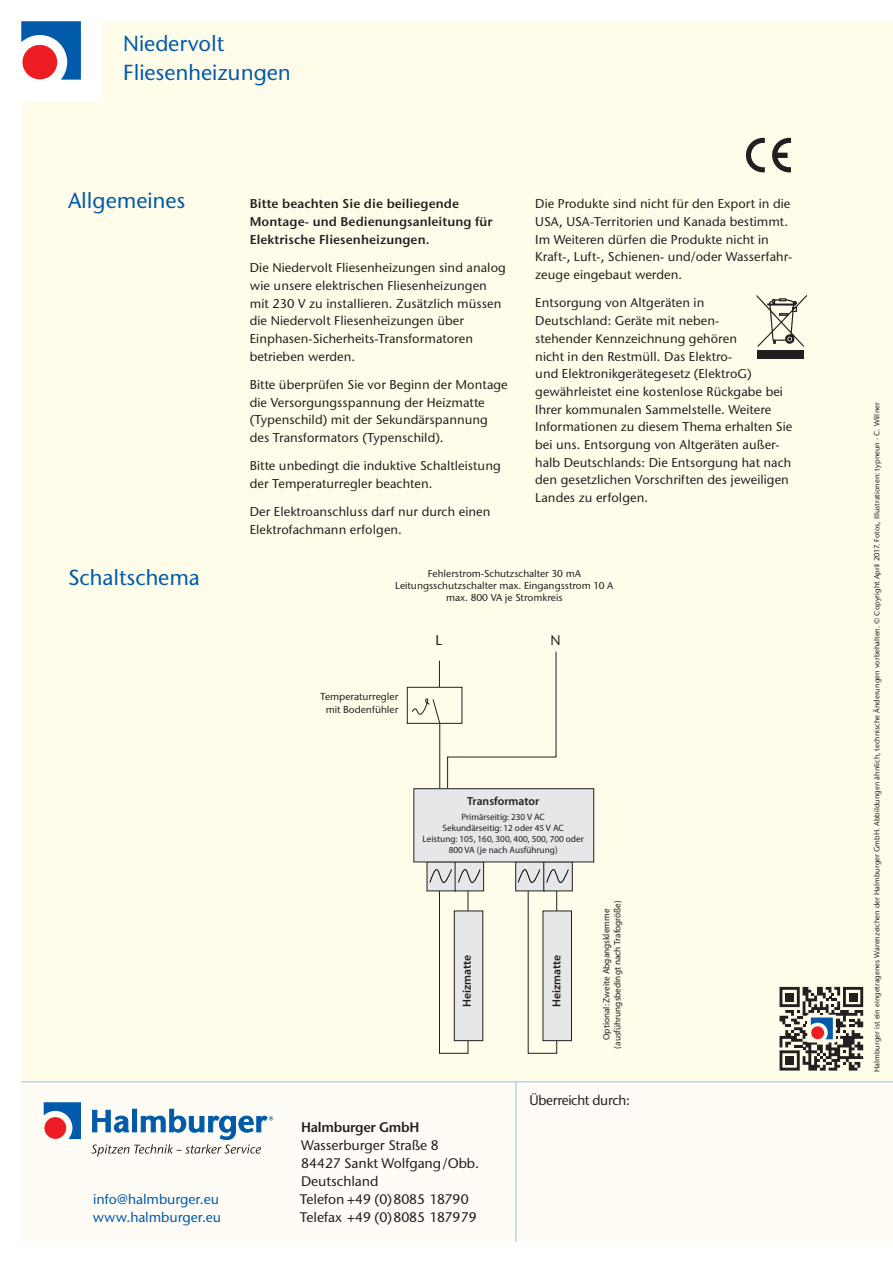
<style>
.page{position:relative;width:893px;height:1263px;background:#fff}
.page>*{position:absolute;margin:0;border:0;box-sizing:border-box;transform-origin:0 0}
.t1{font:500 21.75px/28.5px "ITC Stone Sans";color:#015aaa}
.t2{font:500 13.95px "ITC Stone Sans";color:#231f20}
.t3{font:500 13.8px/18px "ITC Stone Sans";letter-spacing:-.005em;color:#231f20}
.t4{font:500 13.8px/18px "ITC Stone Sans";letter-spacing:-.005em;color:#015aaa}
.t5{font:600 13.8px "ITC Stone Sans";letter-spacing:-.02em;color:#231f20}
.t6{font:500 12.75px/17.7px "ITC Stone Sans";letter-spacing:.005em;color:#231f20}
.t7{font:600 12.75px/17.7px "ITC Stone Sans";letter-spacing:.005em;color:#231f20}
.t8{font:600 11.7px "Myriad Pro";color:#231f20}
.t9{font:500 10.05px/12px "ITC Stone Sans";color:#231f20;text-align:center}
.t10{font:9.15px/11.1px "Myriad Pro";color:#231f20;text-align:center}
.t11{font:500 7.5px "ITC Stone Sans";letter-spacing:.005em;color:#231f20}
</style>
<div class="page">
<div style="left:21px;top:21px;width:872px;height:1221px;background:#fffde9"></div>
<svg style="left:779px;top:987px;width:84px;height:83px"></svg>
<div style="left:811px;top:1026px;width:13px;height:13px;background:#ee1d23;border-radius:50%"></div>
<svg style="left:756px;top:295px;width:51px;height:52px"></svg>
<div style="left:758px;top:351px;width:46px;height:8px;background:#231f20"></div>
<div style="left:439px;top:873px;width:29px;height:181px;border:1px solid #231f20"></div>
<div style="left:454px;top:911px;width:29px;height:130px;background:#e6e7e9"></div>
<div style="left:454px;top:910px;width:29px;height:131px;border:1px solid #231f20"></div>
<svg style="left:447px;top:651px;width:110px;height:137px"></svg>
<div style="left:407px;top:687px;width:55px;height:37px;border:1px solid #231f20"></div>
<svg style="left:439px;top:661px;width:1px;height:26px"></svg>
<div style="left:427px;top:862px;width:28px;height:29px;background:#e6e7e9"></div>
<div style="left:455px;top:862px;width:29px;height:29px;background:#e6e7e9"></div>
<div style="left:455px;top:861px;width:29px;height:30px;border:1px solid #231f20"></div>
<div style="left:543px;top:911px;width:28px;height:130px;background:#e6e7e9"></div>
<div style="left:543px;top:910px;width:29px;height:131px;border:1px solid #231f20"></div>
<div style="left:516px;top:862px;width:28px;height:29px;background:#e6e7e9"></div>
<div style="left:515px;top:861px;width:30px;height:30px;border:1px solid #231f20"></div>
<div style="left:544px;top:862px;width:28px;height:29px;background:#e6e7e9"></div>
<div style="left:543px;top:861px;width:30px;height:30px;border:1px solid #231f20"></div>
<div style="left:414px;top:789px;width:180px;height:73px;background:#e6e7e9"></div>
<div style="left:413px;top:788px;width:181px;height:74px;border:1px solid #231f20"></div>
<svg style="left:429px;top:869px;width:23px;height:14px"></svg>
<svg style="left:458px;top:869px;width:23px;height:14px"></svg>
<svg style="left:517px;top:869px;width:52px;height:14px"></svg>
<svg style="left:411px;top:698px;width:30px;height:91px"></svg>
<svg style="left:746px;top:138px;width:19px;height:34px"></svg>
<svg style="left:772px;top:138px;width:19px;height:34px"></svg>
<div style="left:0;top:0;width:102px;height:102px;background:#fff"></div>
<svg style="left:21px;top:21px;width:60px;height:59px"></svg>
<div style="left:22px;top:45px;width:35px;height:34px;background:#ee1d23;border-radius:50%"></div>
<div style="left:21px;top:1081px;width:872px;height:161px;background:#fefcf4"></div>
<hr style="left:516px;top:1082px;width:1px;height:160px;background:#93c2e8">
<hr style="left:21px;top:1081px;width:872px;height:1px;background:#93c2e8">
<svg style="left:44px;top:1102px;width:37px;height:37px"></svg>
<div style="left:44px;top:1117px;width:22px;height:22px;background:#ee1d23;border-radius:50%"></div>
<svg style="left:91px;top:1108px;width:182px;height:48px"></svg>
<h1 class="t1" style="left:123px;top:29px;width:169px">Niedervolt<br>Fliesenheizungen</h1>
<h1 class="t1" style="left:68px;top:186px;width:119px">Allgemeines</h1>
<p class="t7" style="left:250px;top:195px;width:244px">Bitte beachten Sie die beiliegende<br>Montage- und Bedienungsanleitung für<br>Elektrische Fliesenheizungen.</p>
<p class="t6" style="left:250px;top:259px;width:257px">Die Niedervolt Fliesenheizungen sind analog wie unsere elektrischen Fliesenheizungen mit 230 V zu installieren. Zusätzlich müssen die Niedervolt Fliesenheizungen über Einphasen-Sicherheits-Transformatoren betrieben werden.</p>
<p class="t6" style="left:250px;top:376px;width:259px">Bitte überprüfen Sie vor Beginn der Montage die Versorgungsspannung der Heizmatte (Typenschild) mit der Sekundärspannung des Transformators (Typenschild).</p>
<p class="t6" style="left:250px;top:457px;width:252px">Bitte unbedingt die induktive Schaltleistung der Temperaturregler beachten.</p>
<p class="t6" style="left:250px;top:503px;width:242px">Der Elektroanschluss darf nur durch einen<br>Elektrofachmann erfolgen.</p>
<p class="t6" style="left:535px;top:195px;width:258px">Die Produkte sind nicht für den Export in die USA, USA-Territorien und Kanada bestimmt.<br>Im Weiteren dürfen die Produkte nicht in Kraft-, Luft-, Schienen- und/oder Wasserfahr&shy;zeuge eingebaut werden.</p>
<p class="t6" style="left:535px;top:294px;width:259px">Entsorgung von Altgeräten in<br>Deutschland: Geräte mit neben-<br>stehender Kennzeichnung gehören<br>nicht in den Restmüll. Das Elektro-<br>und Elektronikgerätegesetz (ElektroG) gewährleistet eine kostenlose Rückgabe bei Ihrer kommunalen Sammelstelle. Weitere Informationen zu diesem Thema erhalten Sie bei uns. Entsorgung von Altgeräten außer&shy;halb Deutschlands: Die Entsorgung hat nach den gesetzlichen Vorschriften des jeweiligen Landes zu erfolgen.</p>
<h1 class="t1" style="left:68px;top:563px;width:133px">Schaltschema</h1>
<p class="t4" style="left:93px;top:1190px;width:130px">info@halmburger.eu www.halmburger.eu</p>
<p class="t9" style="left:395px;top:567px;width:220px">Fehlerstrom-Schutzschalter 30 mA<br>Leitungsschutzschalter max. Eingangsstrom 10 A max. 800 VA je Stromkreis</p>
<p class="t9" style="left:320px;top:691px;width:80px">Temperaturregler mit Bodenfühler</p>
<p class="t2" style="left:435px;top:631px;width:8px">L</p>
<p class="t2" style="left:550px;top:631px;width:12px">N</p>
<p class="t8" style="left:467px;top:794px;width:74px">Transformator</p>
<p class="t10" style="left:423px;top:811px;width:163px">Primärseitig: 230 V AC<br>Sekundärseitig: 12 oder 45 V AC<br>Leistung: 105, 160, 300, 400, 500, 700 oder<br>800 VA (je nach Ausführung)</p>
<p class="t8" style="left:459px;top:1007px;width:54px;rotate:-90deg">Heizmatte</p>
<p class="t8" style="left:549px;top:1007px;width:54px;rotate:-90deg">Heizmatte</p>
<p class="t10" style="left:601px;top:1048px;width:150px;rotate:-90deg">Optional: Zweite Abgangsklemme (ausführungsbedingt nach Trafogröße)</p>
<p class="t3" style="left:529px;top:1091px;width:102px">Überreicht durch:</p>
<p class="t5" style="left:301px;top:1118px;width:120px">Halmburger GmbH</p>
<p class="t3" style="left:300px;top:1136px;width:181px">Wasserburger Straße 8<br>84427 Sankt Wolfgang/Obb.<br>Deutschland<br>Telefon +49 (0)8085 18790<br>Telefax +49 (0)8085 187979</p>
<p class="t11" style="left:872px;top:1072px;width:671px;rotate:-90deg">Halmburger ist ein eingetragenes Warenzeichen der Halmburger GmbH. Abbildungen ähnlich, technische Änderungen vorbehalten. © Copyright April 2017. Fotos, Illustrationen: typneun · C. Willner</p>
</div>
